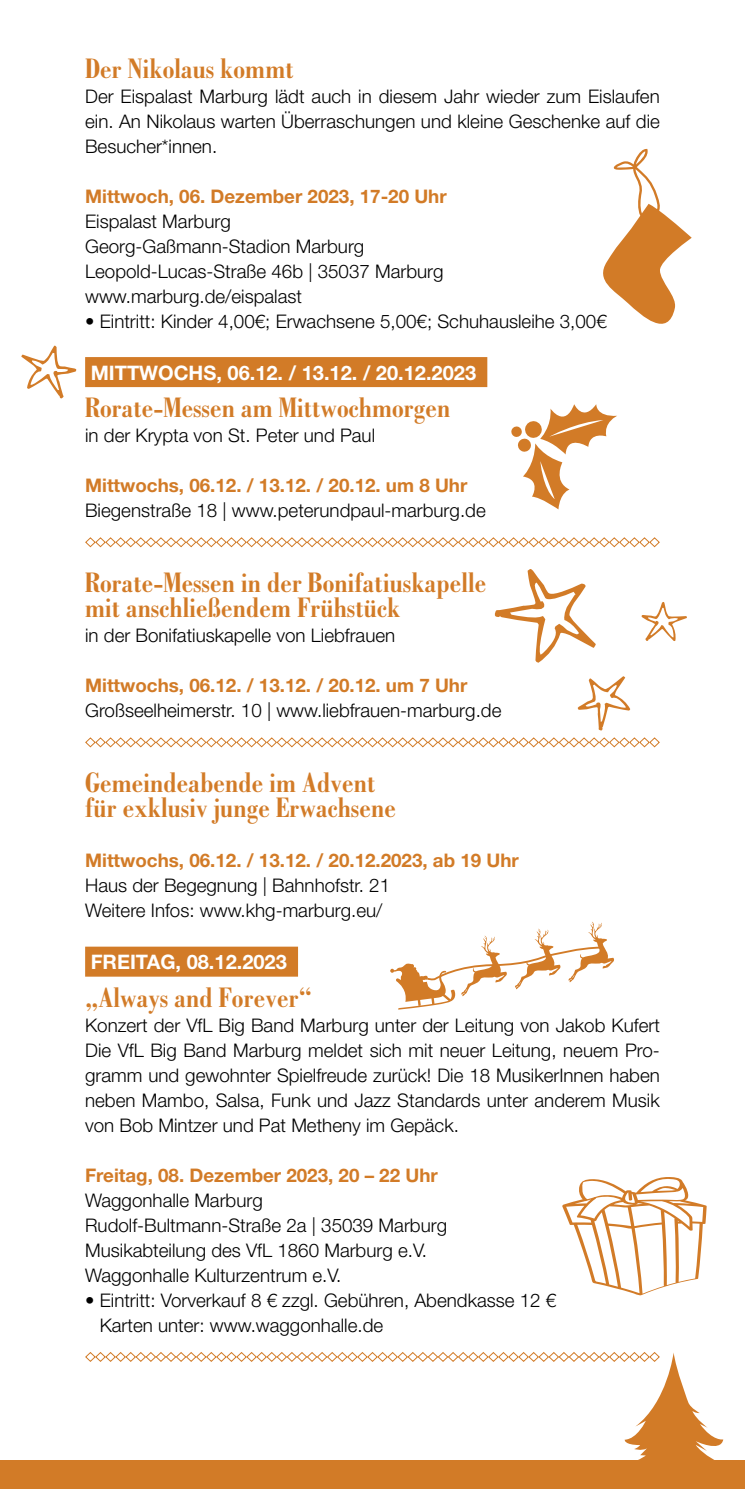
<style>
.page{position:relative;width:745px;height:1489px;background:#fff}
.page>*{position:absolute;margin:0;border:0;box-sizing:border-box;transform-origin:0 0}
.t1{font:700 condensed 30px/25px "Bodoni Std";color:#d27b27}
.t2{font:700 20px "Helvetica Neue LT Std";color:#fff}
.t3{font:300 18.75px/25px "Helvetica Neue LT Std";color:#000}
.t4{font:700 18.75px "Helvetica Neue LT Std";color:#d27b27}
</style>
<div class="page">
<svg style="left:390px;top:921px;width:223px;height:88px"></svg>
<svg style="left:562px;top:1177px;width:144px;height:118px"></svg>
<div style="left:0;top:1460px;width:744px;height:28px;background:#d27b27"></div>
<div style="left:85px;top:357px;width:402px;height:30px;background:#d27b27"></div>
<div style="left:85px;top:946px;width:213px;height:30px;background:#d27b27"></div>
<svg style="left:85px;top:537px;width:575px;height:11px"></svg>
<svg style="left:85px;top:737px;width:575px;height:11px"></svg>
<svg style="left:517px;top:438px;width:14px;height:14px"></svg>
<svg style="left:522px;top:404px;width:95px;height:105px"></svg>
<svg style="left:510px;top:426px;width:12px;height:11px"></svg>
<svg style="left:494px;top:569px;width:101px;height:93px"></svg>
<svg style="left:641px;top:602px;width:45px;height:39px"></svg>
<svg style="left:577px;top:676px;width:53px;height:54px"></svg>
<svg style="left:85px;top:1352px;width:637px;height:108px"></svg>
<svg style="left:603px;top:149px;width:88px;height:175px"></svg>
<svg style="left:21px;top:345px;width:55px;height:53px"></svg>
<h1 class="t1" style="left:85px;top:56px;width:210px">Der Nikolaus kommt</h1>
<p class="t3" style="left:85px;top:83px;width:576px;text-align:justify">Der Eispalast Marburg lädt auch in diesem Jahr wieder zum Eislaufen ein. An Nikolaus warten Überraschungen und kleine Geschenke auf die Besucher*innen.</p>
<p class="t4" style="left:85px;top:184px;width:363px">Mittwoch, 06. Dezember 2023, 17-20 Uhr</p>
<p class="t3" style="left:85px;top:208px;width:360px">Eispalast Marburg<br>Georg-Gaßmann-Stadion Marburg<br>Leopold-Lucas-Straße 46b | 35037 Marburg www.marburg.de/eispalast</p>
<p class="t3" style="left:85px;top:308px;width:523px">• Eintritt: Kinder 4,00€; Erwachsene 5,00€; Schuhausleihe 3,00€</p>
<p class="t2" style="left:91px;top:360px;width:387px">MITTWOCHS, 06.12. / 13.12. / 20.12.2023</p>
<h1 class="t1" style="left:85px;top:395px;width:367px">Rorate-Messen am Mittwochmorgen</h1>
<p class="t3" style="left:85px;top:422px;width:291px">in der Krypta von St. Peter und Paul</p>
<p class="t4" style="left:85px;top:474px;width:383px">Mittwochs, 06.12. / 13.12. / 20.12. um 8 Uhr</p>
<p class="t3" style="left:85px;top:497px;width:402px">Biegenstraße 18 | www.peterundpaul-marburg.de</p>
<h1 class="t1" style="left:85px;top:570px;width:402px">Rorate-Messen in der Bonifatiuskapelle mit anschließendem Frühstück</h1>
<p class="t3" style="left:85px;top:622px;width:311px">in der Bonifatiuskapelle von Liebfrauen</p>
<p class="t4" style="left:85px;top:674px;width:383px">Mittwochs, 06.12. / 13.12. / 20.12. um 7 Uhr</p>
<p class="t3" style="left:85px;top:697px;width:417px">Großseelheimerstr. 10 | www.liebfrauen-marburg.de</p>
<h1 class="t1" style="left:85px;top:770px;width:312px">Gemeindeabende im Advent für exklusiv junge Erwachsene</h1>
<p class="t4" style="left:85px;top:849px;width:435px">Mittwochs, 06.12. / 13.12. / 20.12.2023, ab 19 Uhr</p>
<p class="t3" style="left:85px;top:872px;width:306px">Haus der Begegnung | Bahnhofstr. 21<br>Weitere Infos: www.khg-marburg.eu/</p>
<p class="t2" style="left:91px;top:949px;width:197px">FREITAG, 08.12.2023</p>
<h1 class="t1" style="left:85px;top:985px;width:228px">„Always and Forever“</h1>
<p class="t3" style="left:85px;top:1012px;width:576px;text-align:justify">Konzert der VfL Big Band Marburg unter der Leitung von Jakob Kufert Die VfL Big Band Marburg meldet sich mit neuer Leitung, neuem Pro&shy;gramm und gewohnter Spielfreude zurück! Die 18 MusikerInnen haben neben Mambo, Salsa, Funk und Jazz Standards unter anderem Musik von Bob Mintzer und Pat Metheny im Gepäck.</p>
<p class="t4" style="left:85px;top:1163px;width:354px">Freitag, 08. Dezember 2023, 20 – 22 Uhr</p>
<p class="t3" style="left:85px;top:1187px;width:363px">Waggonhalle Marburg Rudolf-Bultmann-Straße 2a | 35039 Marburg Musikabteilung des VfL 1860 Marburg e.V.<br>Waggonhalle Kulturzentrum e.V.</p>
<p class="t3" style="left:100px;top:1287px;width:458px;text-indent:-15px">• Eintritt: Vorverkauf 8 € zzgl. Gebühren, Abendkasse 12 €<br>Karten unter: www.waggonhalle.de</p>
</div>
